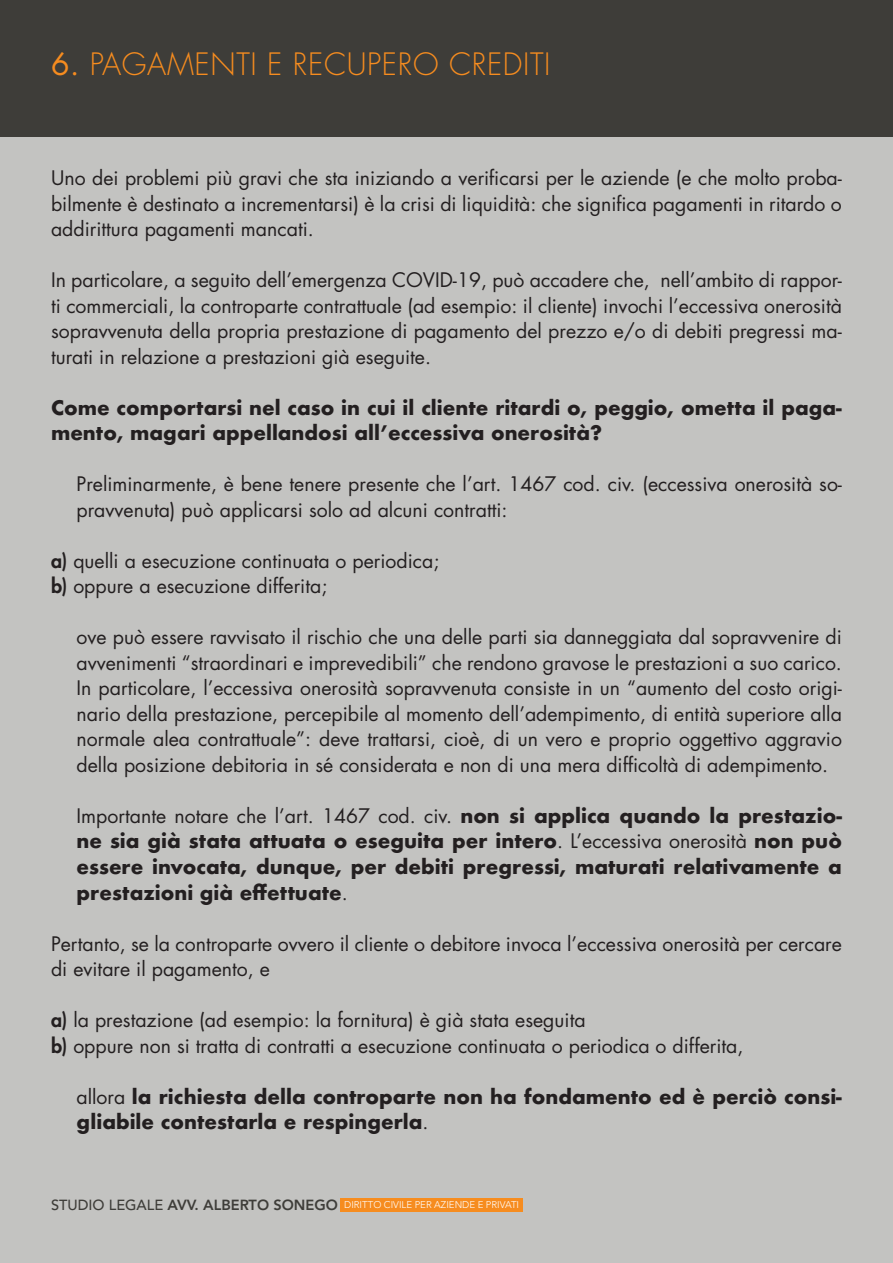
<style>
.page{position:relative;width:893px;height:1263px;background:#c3c3c1}
.page>*{position:absolute;margin:0;border:0;box-sizing:border-box;transform-origin:0 0}
.t1{font:300 30px "Futura";letter-spacing:.02em;color:#f68c1f}
.t2{font:19.5px/25.5px "Futura";color:#231f20}
.t3{font:700 19.5px/25.5px "Futura";color:#231f20}
.t4{font:300 9.75px "Avenir";color:#fff}
.s1{font-weight:400}
.s2{font-weight:800}
.s3{font-weight:500;font-size:14.55px;color:#3e3d39}
.s4{font-weight:800;font-size:14.55px;color:#3e3d39}
</style>
<div class="page">
<div style="left:0;top:0;width:893px;height:136px;background:#3e3d39"></div>
<div style="left:340px;top:1198px;width:183px;height:14px;background:#f68c1f"></div>
<h1 class="t1" style="left:51px;top:44px;width:501px"><span class="s1">6.</span> PAGAMENTI E RECUPERO CREDITI</h1>
<p class="t2" style="left:51px;top:165px;width:792px;text-align:justify">Uno dei problemi più gravi che sta iniziando a verificarsi per le aziende (e che molto proba&shy;bilmente è destinato a incrementarsi) è la crisi di liquidità: che significa pagamenti in ritardo o addirittura pagamenti mancati.</p>
<p class="t2" style="left:51px;top:267px;width:792px;text-align:justify">In particolare, a seguito dell’emergenza COVID-19, può accadere che, nell’ambito di rappor&shy;ti commerciali, la controparte contrattuale (ad esempio: il cliente) invochi l’eccessiva onerosità sopravvenuta della propria prestazione di pagamento del prezzo e/o di debiti pregressi ma&shy;turati in relazione a prestazioni già eseguite.</p>
<p class="t3" style="left:51px;top:395px;width:792px">Come comportarsi nel caso in cui il cliente ritardi o, peggio, ometta il paga&shy;mento, magari appellandosi all’eccessiva onerosità?</p>
<p class="t2" style="left:77px;top:471px;width:767px">Preliminarmente, è bene tenere presente che l’art. 1467 cod. civ. (eccessiva onerosità so&shy;pravvenuta) può applicarsi solo ad alcuni contratti:</p>
<p class="t2" style="left:51px;top:548px;width:390px"><span class="s2">a)</span> quelli a esecuzione continuata o periodica; <span class="s2">b)</span> oppure a esecuzione differita;</p>
<p class="t2" style="left:77px;top:624px;width:767px;text-align:justify">ove può essere ravvisato il rischio che una delle parti sia danneggiata dal sopravvenire di avvenimenti “straordinari e imprevedibili” che rendono gravose le prestazioni a suo carico.<br>In particolare, l’eccessiva onerosità sopravvenuta consiste in un “aumento del costo origi&shy;nario della prestazione, percepibile al momento dell’adempimento, di entità superiore alla normale alea contrattuale”: deve trattarsi, cioè, di un vero e proprio oggettivo aggravio della posizione debitoria in sé considerata e non di una mera difficoltà di adempimento.</p>
<p class="t3" style="left:77px;top:803px;width:767px;text-align:justify"><span class="s1">Importante notare che l’art. 1467 cod. civ.</span> non si applica quando la prestazio&shy;ne sia già stata attuata o eseguita per intero<span class="s1">. L’eccessiva onerosità</span> non può essere invocata, dunque, per debiti pregressi, maturati relativamente a prestazioni già effettuate<span class="s1">.</span></p>
<p class="t2" style="left:51px;top:930px;width:792px">Pertanto, se la controparte ovvero il cliente o debitore invoca l’eccessiva onerosità per cercare di evitare il pagamento, e</p>
<p class="t2" style="left:51px;top:1007px;width:694px"><span class="s2">a)</span> la prestazione (ad esempio: la fornitura) è già stata eseguita<br><span class="s2">b)</span> oppure non si tratta di contratti a esecuzione continuata o periodica o differita,</p>
<p class="t3" style="left:77px;top:1083px;width:767px"><span class="s1">allora</span> la richiesta della controparte non ha fondamento ed è perciò consi&shy;gliabile contestarla e respingerla<span class="s1">.</span></p>
<p class="t4" style="left:51px;top:1199px;width:470px"><span class="s3">STUDIO LEGALE</span> <span class="s4">AVV. ALBERTO SONEGO</span> DIRITTO CIVILE PER AZIENDE E PRIVATI</p>
</div>
